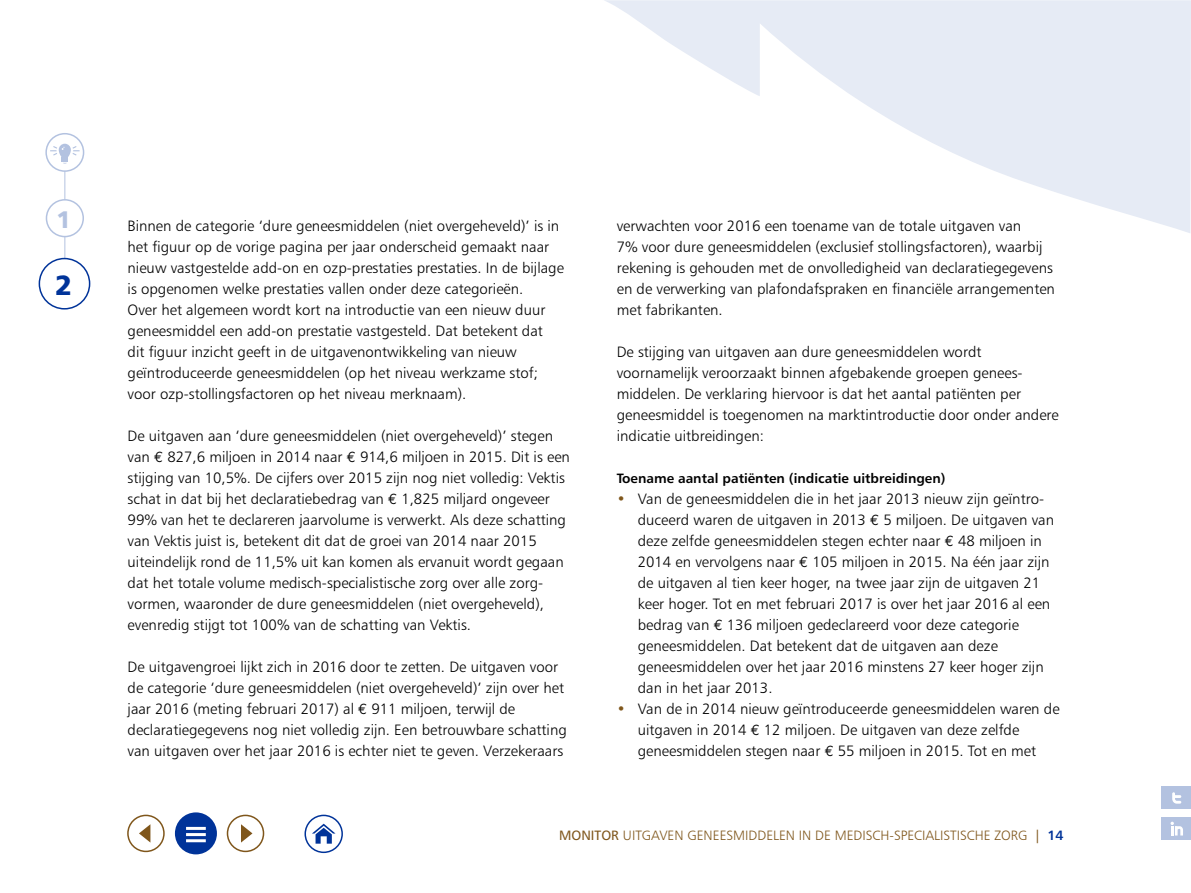
<style>
.page{position:relative;width:1191px;height:893px;background:#fff}
.page>*{position:absolute;margin:0;border:0;box-sizing:border-box;transform-origin:0 0}
.t1{font:27.75px "Humanist 777 BT Black B";color:#039}
.t2{font:24px "Humanist 777 BT Black B";color:#b3c2e0}
.t3{font:15px/21px "Humanist 777 BT Light B";color:#000}
.t4{font:13.5px "Humanist 777 BT Light B";color:#7f561b}
.t5{font:13.5px "Humanist 777 BT Bold B";color:#000}
.s1{font-size:24px;color:#b3c2e0}
.s2{font-family:"Euro Mono"}
.s3{color:#7f561b}
.s4{font-family:"Humanist 777 BT Roman B"}
.s5{font-family:"Humanist 777 BT Bold B";color:#039}
</style>
<div class="page">
<svg style="left:604px;top:0;width:587px;height:233px;fill:#e6ebf5"></svg>
<div style="left:175px;top:812px;width:42px;height:42px;background:#039;border-radius:50%"></div>
<hr style="left:186px;top:827px;width:20px;height:3px;background:#fff">
<hr style="left:186px;top:833px;width:20px;height:3px;background:#fff">
<hr style="left:186px;top:839px;width:20px;height:3px;background:#fff">
<div style="left:304px;top:815px;width:39px;height:38px;border:2px solid #039;border-radius:50%"></div>
<svg style="left:312px;top:824px;width:23px;height:20px"></svg>
<div style="left:227px;top:815px;width:37px;height:37px;border:2px solid #7f561b;border-radius:50%"></div>
<svg style="left:241px;top:824px;width:11px;height:19px"></svg>
<div style="left:127px;top:815px;width:38px;height:37px;border:2px solid #7f561b;border-radius:50%"></div>
<svg style="left:139px;top:824px;width:11px;height:18px"></svg>
<div style="left:1161px;top:787px;width:30px;height:22px;background:#b3c2e0"></div>
<svg style="left:1172px;top:792px;width:9px;height:12px"></svg>
<div style="left:1161px;top:818px;width:30px;height:22px;background:#b3c2e0"></div>
<svg style="left:1170px;top:822px;width:13px;height:13px"></svg>
<hr style="left:64px;top:140px;width:1px;height:161px;background:#b3c2e0">
<div style="left:46px;top:200px;width:37px;height:37px;background:#fff;border-radius:50%"></div>
<div style="left:46px;top:199px;width:38px;height:38px;border:2px solid #b3c2e0;border-radius:50%"></div>
<div style="left:46px;top:134px;width:38px;height:37px;background:#fff;border-radius:50%"></div>
<div style="left:45px;top:133px;width:39px;height:39px;border:2px solid #b3c2e0;border-radius:50%"></div>
<svg style="left:49px;top:144px;width:32px;height:20px"></svg>
<div style="left:39px;top:259px;width:51px;height:50px;background:#fff;border-radius:50%"></div>
<div style="left:39px;top:258px;width:51px;height:52px;border:2px solid #039;border-radius:50%"></div>
<h2 class="t2" style="left:56px;top:204px;width:16px">1</h2>
<h1 class="t1" style="left:55px;top:267px;width:19px">2<span class="s1">2</span></h1>
<p class="t3" style="left:128px;top:215px;width:438px">Binnen de categorie ‘dure geneesmiddelen (niet overgeheveld)’ is in het figuur op de vorige pagina per jaar onderscheid gemaakt naar nieuw vastgestelde add-on en ozp-prestaties prestaties. In de bijlage is opgenomen welke prestaties vallen onder deze categorieën.<br>Over het algemeen wordt kort na introductie van een nieuw duur geneesmiddel een add-on prestatie vastgesteld. Dat betekent dat<br>dit figuur inzicht geeft in de uitgavenontwikkeling van nieuw geïntroduceerde geneesmiddelen (op het niveau werkzame stof; voor ozp-stollingsfactoren op het niveau merknaam).</p>
<p class="t3" style="left:128px;top:425px;width:444px">De uitgaven aan ‘dure geneesmiddelen (niet overgeheveld)’ stegen van <span class="s2">€</span> 827,6 miljoen in 2014 naar <span class="s2">€</span> 914,6 miljoen in 2015. Dit is een stijging van 10,5%. De cijfers over 2015 zijn nog niet volledig: Vektis schat in dat bij het declaratiebedrag van <span class="s2">€</span> 1,825 miljard ongeveer 99% van het te declareren jaarvolume is verwerkt. Als deze schatting van Vektis juist is, betekent dit dat de groei van 2014 naar 2015 uiteindelijk rond de 11,5% uit kan komen als ervanuit wordt gegaan dat het totale volume medisch-specialistische zorg over alle zorg&shy;vormen, waaronder de dure geneesmiddelen (niet overgeheveld), evenredig stijgt tot 100% van de schatting van Vektis.</p>
<p class="t3" style="left:128px;top:656px;width:441px">De uitgavengroei lijkt zich in 2016 door te zetten. De uitgaven voor de categorie ‘dure geneesmiddelen (niet overgeheveld)’ zijn over het jaar 2016 (meting februari 2017) al <span class="s2">€</span> 911 miljoen, terwijl de declaratiegegevens nog niet volledig zijn. Een betrouwbare schatting van uitgaven over het jaar 2016 is echter niet te geven. Verzekeraars</p>
<p class="t3" style="left:617px;top:215px;width:440px">verwachten voor 2016 een toename van de totale uitgaven van<br>7% voor dure geneesmiddelen (exclusief stollingsfactoren), waarbij rekening is gehouden met de onvolledigheid van declaratiegegevens en de verwerking van plafondafspraken en financiële arrangementen met fabrikanten.</p>
<p class="t3" style="left:617px;top:341px;width:443px">De stijging van uitgaven aan dure geneesmiddelen wordt voornamelijk veroorzaakt binnen afgebakende groepen genees&shy;middelen. De verklaring hiervoor is dat het aantal patiënten per geneesmiddel is toegenomen na marktintroductie door onder andere indicatie uitbreidingen:</p>
<p class="t5" style="left:617px;top:470px;width:330px">Toename aantal patiënten (indicatie uitbreidingen)</p>
<p class="t3" style="left:638px;top:488px;width:418px;text-indent:-21px"><span class="s3">•</span> Van de geneesmiddelen die in het jaar 2013 nieuw zijn geïntro&shy;duceerd waren de uitgaven in 2013 <span class="s2">€</span> 5 miljoen. De uitgaven van deze zelfde geneesmiddelen stegen echter naar <span class="s2">€</span> 48 miljoen in 2014 en vervolgens naar <span class="s2">€</span> 105 miljoen in 2015. Na één jaar zijn de uitgaven al tien keer hoger, na twee jaar zijn de uitgaven 21 keer hoger. Tot en met februari 2017 is over het jaar 2016 al een bedrag van <span class="s2">€</span> 136 miljoen gedeclareerd voor deze categorie geneesmiddelen. Dat betekent dat de uitgaven aan deze geneesmiddelen over het jaar 2016 minstens 27 keer hoger zijn dan in het jaar 2013.</p>
<p class="t3" style="left:638px;top:698px;width:423px;text-indent:-21px"><span class="s3">•</span> Van de in 2014 nieuw geïntroduceerde geneesmiddelen waren de uitgaven in 2014 <span class="s2">€</span> 12 miljoen. De uitgaven van deze zelfde geneesmiddelen stegen naar <span class="s2">€</span> 55 miljoen in 2015. Tot en met</p>
<p class="t4" style="left:559px;top:827px;width:506px"><span class="s4">MONITOR</span> UITGAVEN GENEESMIDDELEN IN DE MEDISCH-SPECIALISTISCHE ZORG <span class="s4">|</span> <span class="s5">14</span></p>
</div>
